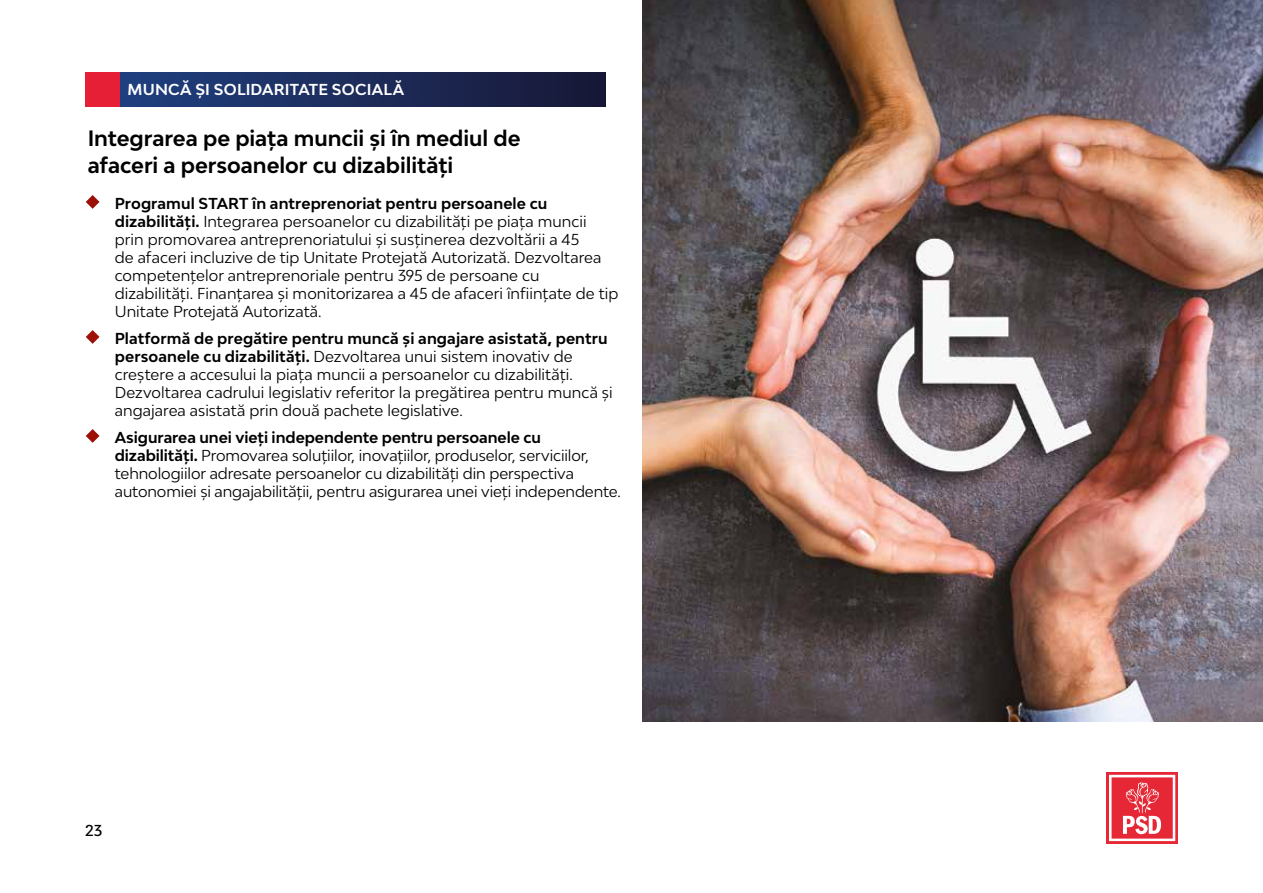
<style>
.page{position:relative;width:1263px;height:893px;background:#fff}
.page>*{position:absolute;margin:0;border:0;box-sizing:border-box;transform-origin:0 0}
.t1{font:700 21px/27px "Bw Modelica";letter-spacing:-.005em;color:#000}
.t2{font:15px/18px "Bw Modelica";color:#000}
.t3{font:700 15px "Bw Modelica";letter-spacing:.01em;color:#fff}
.t4{font:500 15px "Bw Modelica";color:#000}
.s1{color:#fff}
.s2{font-weight:700}
</style>
<div class="page">
<img style="left:642px;top:0;width:621px;height:722px">
<div style="left:119px;top:72px;width:487px;height:34px;background:linear-gradient(to right,#204080,#181835)"></div>
<div style="left:85px;top:72px;width:34px;height:34px;background:#e61f36"></div>
<svg style="left:1106px;top:772px;width:72px;height:72px"></svg>
<svg style="left:1109px;top:775px;width:66px;height:66px"></svg>
<p class="t3" style="left:128px;top:80px;width:278px">MUNCĂ ȘI SOLIDARITATE SOCIALĂ</p>
<h1 class="t1" style="left:88px;top:124px;width:434px">Integrarea pe piața muncii și în mediul de afaceri a persoanelor cu dizabilități</h1>
<p class="t2" style="left:115px;top:194px;width:505px;text-indent:-30px"><span class="s1">◆</span> <span class="s2">Programul START în antreprenoriat pentru persoanele cu dizabilități.</span> Integrarea persoanelor cu dizabilități pe piața muncii prin promovarea antreprenoriatului și susținerea dezvoltării a 45<br>de afaceri incluzive de tip Unitate Protejată Autorizată. Dezvoltarea competențelor antreprenoriale pentru 395 de persoane cu dizabilități. Finanțarea și monitorizarea a 45 de afaceri înființate de tip Unitate Protejată Autorizată.</p>
<p class="t2" style="left:115px;top:329px;width:499px;text-indent:-30px"><span class="s1">◆</span> <span class="s2">Platformă de pregătire pentru muncă și angajare asistată, pentru persoanele cu dizabilități.</span> Dezvoltarea unui sistem inovativ de creștere a accesului la piața muncii a persoanelor cu dizabilități.<br>Dezvoltarea cadrului legislativ referitor la pregătirea pentru muncă și angajarea asistată prin două pachete legislative.</p>
<p class="t2" style="left:115px;top:428px;width:507px;text-indent:-30px"><span class="s1">◆</span> <span class="s2">Asigurarea unei vieți independente pentru persoanele cu dizabilități.</span> Promovarea soluțiilor, inovațiilor, produselor, serviciilor, tehnologiilor adresate persoanelor cu dizabilități din perspectiva autonomiei și angajabilității, pentru asigurarea unei vieți independente.</p>
<p class="t4" style="left:85px;top:821px;width:19px">23</p>
</div>
